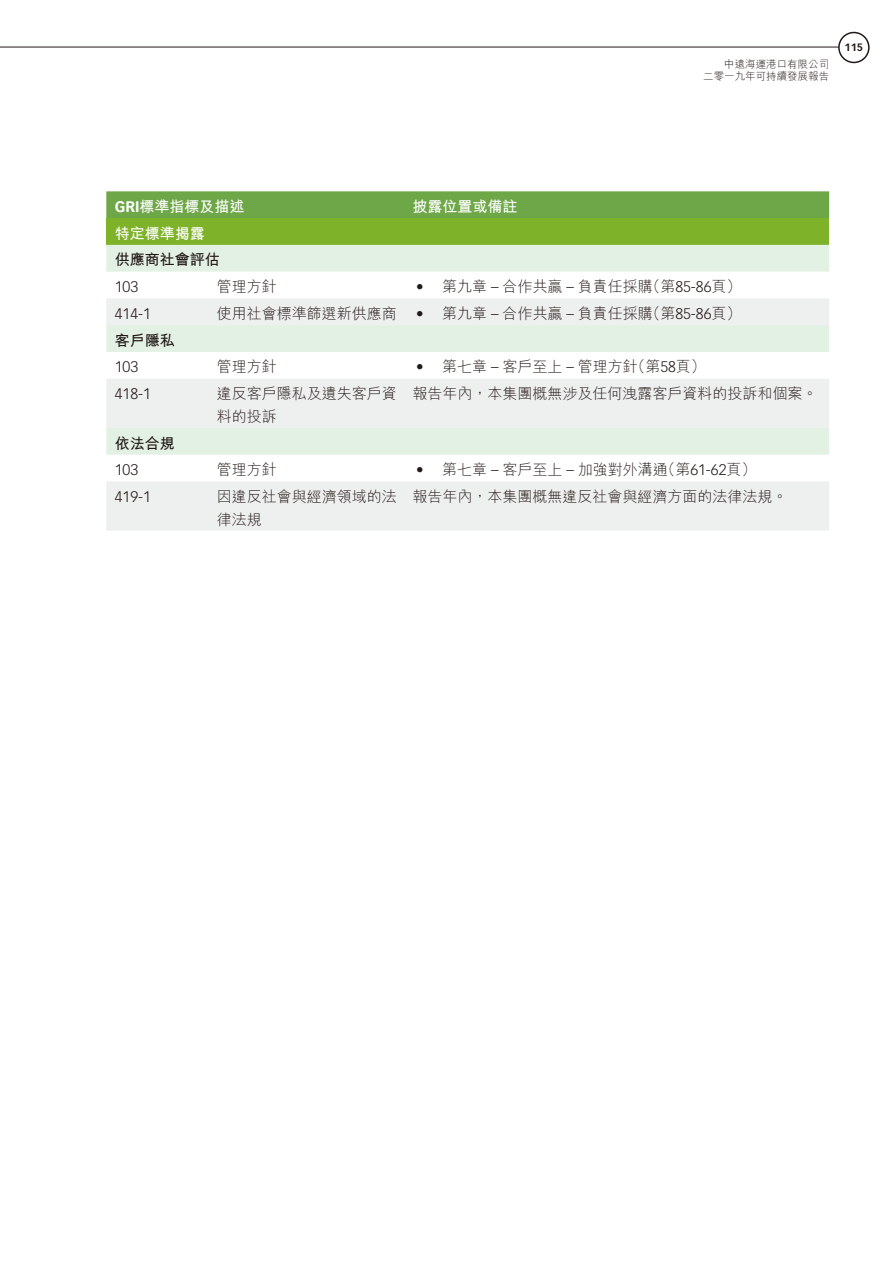
<style>
.page{position:relative;width:893px;height:1263px;background:#fff}
.page>*{position:absolute;margin:0;border:0;box-sizing:border-box;transform-origin:0 0}
.t1{font:15px/22.5px "M Hei HK Light E Ten B5 H";color:#231916}
.t2{font:300 15px "Vectora LT Std";color:#231916}
.t3{font:15px "M Hei HK Bold E Ten B5 H";color:#fff}
.t4{font:15px "M Hei HK Bold E Ten B5 H";color:#231916}
.t5{font:10.5px/12px "M Hei HK Light E Ten B5 H";color:#231916;text-align:right}
.t6{font:700 10.5px "Vectora LT Std";color:#231916}
.s1{font-family:"Vectora LT Std";font-weight:700}
.s2{font-family:"Vectora LT Std";font-weight:300}
</style>
<div class="page">
<div style="left:838px;top:32px;width:32px;height:31px;border:2px solid #231916;border-radius:50%"></div>
<hr style="left:0;top:47px;width:839px;height:1px;background:#231916">
<div style="left:106px;top:191px;width:723px;height:27px;background:#6ea748"></div>
<div style="left:106px;top:218px;width:723px;height:27px;background:#7eb329"></div>
<div style="left:106px;top:245px;width:723px;height:27px;background:#e2f1e4"></div>
<svg style="left:106px;top:298px;width:723px;height:233px;fill:#eeefef"></svg>
<p class="t5" style="left:703px;top:59px;width:127px">中遠海運港口有限公司<br>二零一九年可持續發展報告</p>
<p class="t6" style="left:844px;top:42px;width:20px">115</p>
<p class="t3" style="left:115px;top:201px;width:131px"><span class="s1">GRI</span>標準指標及描述</p>
<p class="t3" style="left:412px;top:201px;width:106px">披露位置或備註</p>
<p class="t3" style="left:115px;top:227px;width:91px">特定標準揭露</p>
<p class="t4" style="left:115px;top:254px;width:106px">供應商社會評估</p>
<p class="t2" style="left:115px;top:280px;width:25px">103</p>
<p class="t1" style="left:217px;top:277px;width:61px">管理方針</p>
<p class="t1" style="left:416px;top:277px;width:327px"><span class="s2">•</span> 第九章 <span class="s2">–</span> 合作共贏 <span class="s2">–</span> 負責任採購（第<span class="s2">85-86</span>頁）</p>
<p class="t2" style="left:115px;top:306px;width:38px">414-1</p>
<p class="t1" style="left:217px;top:304px;width:181px">使用社會標準篩選新供應商</p>
<p class="t1" style="left:416px;top:304px;width:327px"><span class="s2">•</span> 第九章 <span class="s2">–</span> 合作共贏 <span class="s2">–</span> 負責任採購（第<span class="s2">85-86</span>頁）</p>
<p class="t4" style="left:115px;top:334px;width:61px">客戶隱私</p>
<p class="t2" style="left:115px;top:360px;width:25px">103</p>
<p class="t1" style="left:217px;top:358px;width:61px">管理方針</p>
<p class="t1" style="left:416px;top:358px;width:291px"><span class="s2">•</span> 第七章 <span class="s2">–</span> 客戶至上 <span class="s2">–</span> 管理方針（第<span class="s2">58</span>頁）</p>
<p class="t2" style="left:115px;top:387px;width:38px">418-1</p>
<p class="t1" style="left:217px;top:384px;width:181px">違反客戶隱私及遺失客戶資料的投訴</p>
<p class="t1" style="left:412px;top:384px;width:407px">報告年內，本集團概無涉及任何洩露客戶資料的投訴和個案。</p>
<p class="t4" style="left:115px;top:437px;width:61px">依法合規</p>
<p class="t2" style="left:115px;top:463px;width:25px">103</p>
<p class="t1" style="left:217px;top:460px;width:61px">管理方針</p>
<p class="t1" style="left:416px;top:460px;width:342px"><span class="s2">•</span> 第七章 <span class="s2">–</span> 客戶至上 <span class="s2">–</span> 加強對外溝通（第<span class="s2">61-62</span>頁）</p>
<p class="t2" style="left:115px;top:489px;width:38px">419-1</p>
<p class="t1" style="left:217px;top:487px;width:181px">因違反社會與經濟領域的法律法規</p>
<p class="t1" style="left:412px;top:487px;width:376px">報告年內，本集團概無違反社會與經濟方面的法律法規。</p>
</div>
